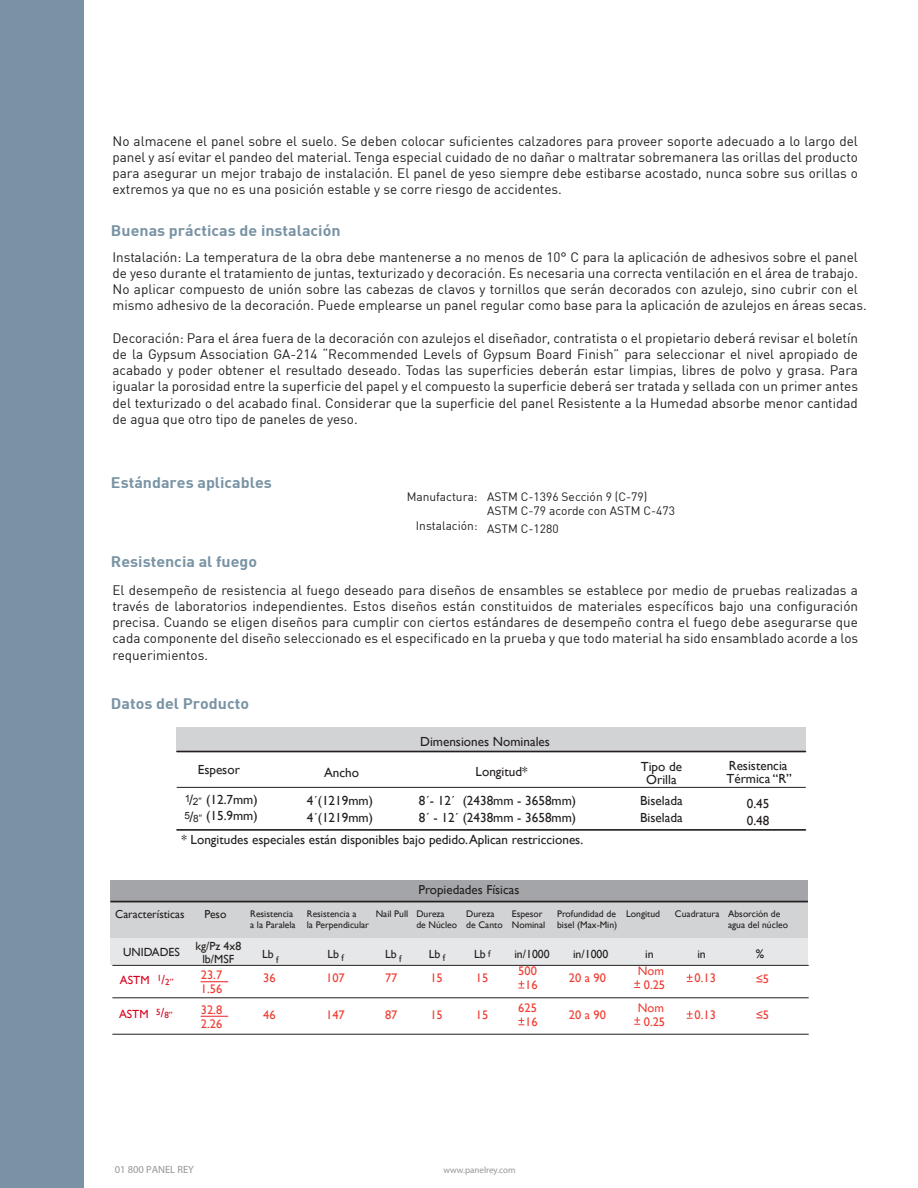
<style>
.page{position:relative;width:918px;height:1188px;background:#fff}
.page>*{position:absolute;margin:0;border:0;box-sizing:border-box;transform-origin:0 0}
.t1{font:15px "DIN Bold";color:#7993a4;scale:1.07 1}
.t2{font:13.5px/16.2px "DIN";color:#231f20;text-align:justify}
.t3{font:13.2px/16.2px "Gill Sans";color:#231f20}
.t4{font:13.05px "Gill Sans";color:#231f20}
.t5{font:12.45px/14px "Gill Sans";color:#ef3e33;text-align:center}
.t6{font:12.45px "Arial";color:#ef3e33}
.t7{font:12.45px "Gill Sans";color:#231f20}
.t8{font:12px/14.4px "DIN";color:#231f20}
.t9{font:11.85px/13.2px "Gill Sans";color:#231f20;text-align:center}
.t10{font:11.85px "Gill Sans";color:#d9001d}
.t11{font:11.55px "Gill Sans";color:#231f20}
.t12{font:10.5px "Myriad Pro";color:#939598}
.t13{font:10.05px/17px "Arial";color:#231f20}
.t14{font:9.6px/11.6px "Gill Sans";color:#231f20}
.t15{font:9px "Myriad Pro";color:#939598}
.s1{font-size:14.55px}
.s2{font-size:9.6px}
.s3{font-size:12.9px}
.s4{font-size:9px}
.s5{font-family:"Gill Sans"}
</style>
<div class="page">
<div style="left:0;top:0;width:84px;height:1188px;background:#7993a4"></div>
<div style="left:177px;top:728px;width:629px;height:24px;background:#d1d3d4"></div>
<hr style="left:177px;top:751px;width:628px;height:1px;background:#231f20">
<hr style="left:177px;top:829px;width:628px;height:2px;background:#231f20">
<hr style="left:177px;top:787px;width:628px;height:1px;background:#231f20">
<div style="left:110px;top:936px;width:698px;height:29px;background:#e6e7e8"></div>
<div style="left:110px;top:900px;width:698px;height:37px;background:#d1d3d4"></div>
<div style="left:110px;top:881px;width:698px;height:21px;background:#a3a5a8"></div>
<hr style="left:112px;top:965px;width:697px;height:1px;background:#231f20">
<hr style="left:112px;top:997px;width:697px;height:1px;background:#231f20">
<hr style="left:112px;top:1034px;width:697px;height:1px;background:#231f20">
<hr style="left:110px;top:901px;width:698px;height:1px;background:#231f20">
<svg style="left:518px;top:981px;width:6px;height:8px"></svg>
<svg style="left:634px;top:980px;width:6px;height:8px"></svg>
<svg style="left:687px;top:974px;width:6px;height:8px"></svg>
<svg style="left:201px;top:981px;width:27px;height:1px"></svg>
<svg style="left:518px;top:1018px;width:6px;height:7px"></svg>
<svg style="left:634px;top:1017px;width:6px;height:8px"></svg>
<svg style="left:687px;top:1011px;width:6px;height:8px"></svg>
<svg style="left:201px;top:1016px;width:27px;height:1px"></svg>
<p class="t2" style="left:112px;top:132px;width:747px">No almacene el panel sobre el suelo. Se deben colocar suficientes calzadores para proveer soporte adecuado a lo largo del panel y así evitar el pandeo del material. Tenga especial cuidado de no dañar o maltratar sobremanera las orillas del producto para asegurar un mejor trabajo de instalación. El panel de yeso siempre debe estibarse acostado, nunca sobre sus orillas o extremos ya que no es una posición estable y se corre riesgo de accidentes.</p>
<p class="t1" style="left:111px;top:220px;width:216px">Buenas prácticas de instalación</p>
<p class="t2" style="left:112px;top:249px;width:756px;text-align:left">Instalación: La temperatura de la obra debe mantenerse a no menos de 10° C para la aplicación de adhesivos sobre el panel de yeso durante el tratamiento de juntas, texturizado y decoración. Es necesaria una correcta ventilación en el área de trabajo.<br>No aplicar compuesto de unión sobre las cabezas de clavos y tornillos que serán decorados con azulejo, sino cubrir con el mismo adhesivo de la decoración. Puede emplearse un panel regular como base para la aplicación de azulejos en áreas secas.</p>
<p class="t2" style="left:112px;top:330px;width:747px">Decoración: Para el área fuera de la decoración con azulejos el diseñador, contratista o el propietario deberá revisar el boletín de la Gypsum Association GA-214 “Recommended Levels of Gypsum Board Finish” para seleccionar el nivel apropiado de acabado y poder obtener el resultado deseado. Todas las superficies deberán estar limpias, libres de polvo y grasa. Para igualar la porosidad entre la superficie del papel y el compuesto la superficie deberá ser tratada y sellada con un primer antes del texturizado o del acabado final. Considerar que la superficie del panel Resistente a la Humedad absorbe menor cantidad de agua que otro tipo de paneles de yeso.</p>
<p class="t1" style="left:111px;top:472px;width:152px">Estándares aplicables</p>
<p class="t1" style="left:111px;top:552px;width:138px">Resistencia al fuego</p>
<p class="t8" style="left:407px;top:489px;width:72px">Manufactura:</p>
<p class="t8" style="left:416px;top:518px;width:63px">Instalación:</p>
<p class="t8" style="left:487px;top:489px;width:190px">ASTM C-1396 Sección 9 (C-79)<br>ASTM C-79 acorde con ASTM C-473</p>
<p class="t8" style="left:487px;top:521px;width:73px">ASTM C-1280</p>
<p class="t2" style="left:112px;top:582px;width:747px">El desempeño de resistencia al fuego deseado para diseños de ensambles se establece por medio de pruebas realizadas a través de laboratorios independientes. Estos diseños están constituidos de materiales específicos bajo una configuración precisa. Cuando se eligen diseños para cumplir con ciertos estándares de desempeño contra el fuego debe asegurarse que cada componente del diseño seleccionado es el especificado en la prueba y que todo material ha sido ensamblado acorde a los requerimientos.</p>
<p class="t1" style="left:111px;top:694px;width:131px">Datos del Producto</p>
<p class="t3" style="left:198px;top:762px;width:44px">Espesor</p>
<p class="t3" style="left:206px;top:791px;width:53px">(12.7mm) (15.9mm)</p>
<p class="t13" style="left:184px;top:793px;width:19px">1<span class="s1">/</span>2”<br>5<span class="s1">/</span>8”</p>
<p class="t3" style="left:307px;top:759px;width:68px;line-height:28px;text-align:center">Ancho<br>4´(1219mm)</p>
<p class="t3" style="left:307px;top:809px;width:68px">4´(1219mm)</p>
<p class="t3" style="left:420px;top:734px;width:131px">Dimensiones Nominales</p>
<p class="t3" style="left:476px;top:763px;width:54px">Longitud*</p>
<p class="t3" style="left:419px;top:793px;width:159px">8´- 12´ (2438mm - 3658mm)<br>8´ - 12´ (2438mm - 3658mm)</p>
<p class="t3" style="left:181px;top:832px;width:403px">* Longitudes especiales están disponibles bajo pedido. Aplican restricciones.</p>
<p class="t4" style="left:419px;top:882px;width:102px">Propiedades Físicas</p>
<p class="t3" style="left:641px;top:760px;width:43px;line-height:13.2px;text-align:center">Tipo de<br>Orilla</p>
<p class="t3" style="left:640px;top:793px;width:44px">Biselada<br>Biselada</p>
<p class="t3" style="left:726px;top:759px;width:67px;line-height:13.2px">Resistencia<br>Térmica “R”</p>
<p class="t3" style="left:747px;top:796px;width:24px">0.45<br>0.48</p>
<p class="t11" style="left:115px;top:907px;width:71px">Características</p>
<p class="t11" style="left:205px;top:907px;width:23px">Peso</p>
<p class="t14" style="left:307px;top:907px;width:64px">Resistencia a<br>la Perpendicular</p>
<p class="t14" style="left:416px;top:907px;width:42px;text-indent:-41px">Nail Pull Dureza<br>de Núcleo</p>
<p class="t14" style="left:466px;top:907px;width:38px">Dureza de Canto</p>
<p class="t14" style="left:512px;top:907px;width:35px">Espesor<br>Nominal</p>
<p class="t14" style="left:557px;top:907px;width:62px">Profundidad de bisel (Max-Min)</p>
<p class="t14" style="left:250px;top:907px;width:44px">Resistencia</p>
<p class="t14" style="left:626px;top:907px;width:35px">Longitud</p>
<p class="t14" style="left:675px;top:907px;width:46px">Cuadratura</p>
<p class="t14" style="left:250px;top:919px;width:47px">a la Paralela</p>
<p class="t14" style="left:728px;top:908px;width:61px">Absorción de agua del núcleo</p>
<p class="t7" style="left:756px;top:946px;width:10px">%</p>
<p class="t9" style="left:123px;top:945px;width:58px">UNIDADES</p>
<p class="t9" style="left:195px;top:939px;width:47px">kg/Pz 4x8 lb/MSF</p>
<p class="t9" style="left:262px;top:947px;width:18px">Lb <sub>f</sub></p>
<p class="t9" style="left:328px;top:947px;width:18px">Lb <sub>f</sub></p>
<p class="t9" style="left:385px;top:947px;width:18px">Lb <sub>f</sub></p>
<p class="t9" style="left:429px;top:947px;width:18px">Lb <sub>f</sub></p>
<p class="t9" style="left:474px;top:947px;width:18px">Lb <span class="s2">f</span></p>
<p class="t9" style="left:514px;top:947px;width:37px">in/1000</p>
<p class="t9" style="left:573px;top:947px;width:37px">in/1000</p>
<p class="t9" style="left:645px;top:947px;width:10px">in</p>
<p class="t9" style="left:697px;top:947px;width:10px">in</p>
<p class="t10" style="left:120px;top:973px;width:55px">ASTM <sup>1</sup><span class="s3">/</span><span class="s4">2”</span></p>
<p class="t10" style="left:119px;top:1007px;width:55px">ASTM <sup>5</sup><span class="s3">/</span><span class="s4">8”</span></p>
<p class="t5" style="left:518px;top:964px;width:21px">500<br>16</p>
<p class="t5" style="left:638px;top:964px;width:29px">Nom<br>0.25</p>
<p class="t5" style="left:695px;top:971px;width:23px">0.13</p>
<p class="t6" style="left:756px;top:970px;width:15px">≤<span class="s5">5</span></p>
<p class="t5" style="left:201px;top:968px;width:23px;text-align:left">23.7<br>1.56</p>
<p class="t5" style="left:263px;top:971px;width:14px">36</p>
<p class="t5" style="left:326px;top:971px;width:20px">107</p>
<p class="t5" style="left:385px;top:971px;width:14px">77</p>
<p class="t5" style="left:430px;top:971px;width:14px">15</p>
<p class="t5" style="left:476px;top:971px;width:14px">15</p>
<p class="t5" style="left:569px;top:971px;width:39px">20 a 90</p>
<p class="t5" style="left:518px;top:1001px;width:21px">625<br>16</p>
<p class="t5" style="left:638px;top:1001px;width:29px">Nom<br>0.25</p>
<p class="t5" style="left:695px;top:1008px;width:23px">0.13</p>
<p class="t6" style="left:756px;top:1007px;width:15px">≤<span class="s5">5</span></p>
<p class="t5" style="left:201px;top:1002px;width:23px;text-align:left">32.8<br>2.26</p>
<p class="t5" style="left:263px;top:1008px;width:14px">46</p>
<p class="t5" style="left:326px;top:1008px;width:20px">147</p>
<p class="t5" style="left:385px;top:1008px;width:14px">87</p>
<p class="t5" style="left:430px;top:1008px;width:14px">15</p>
<p class="t5" style="left:476px;top:1008px;width:14px">15</p>
<p class="t5" style="left:569px;top:1008px;width:39px">20 a 90</p>
<p class="t12" style="left:115px;top:1163px;width:81px">01 800 PANEL REY</p>
<p class="t15" style="left:444px;top:1164px;width:74px">www.panelrey.com</p>
</div>
